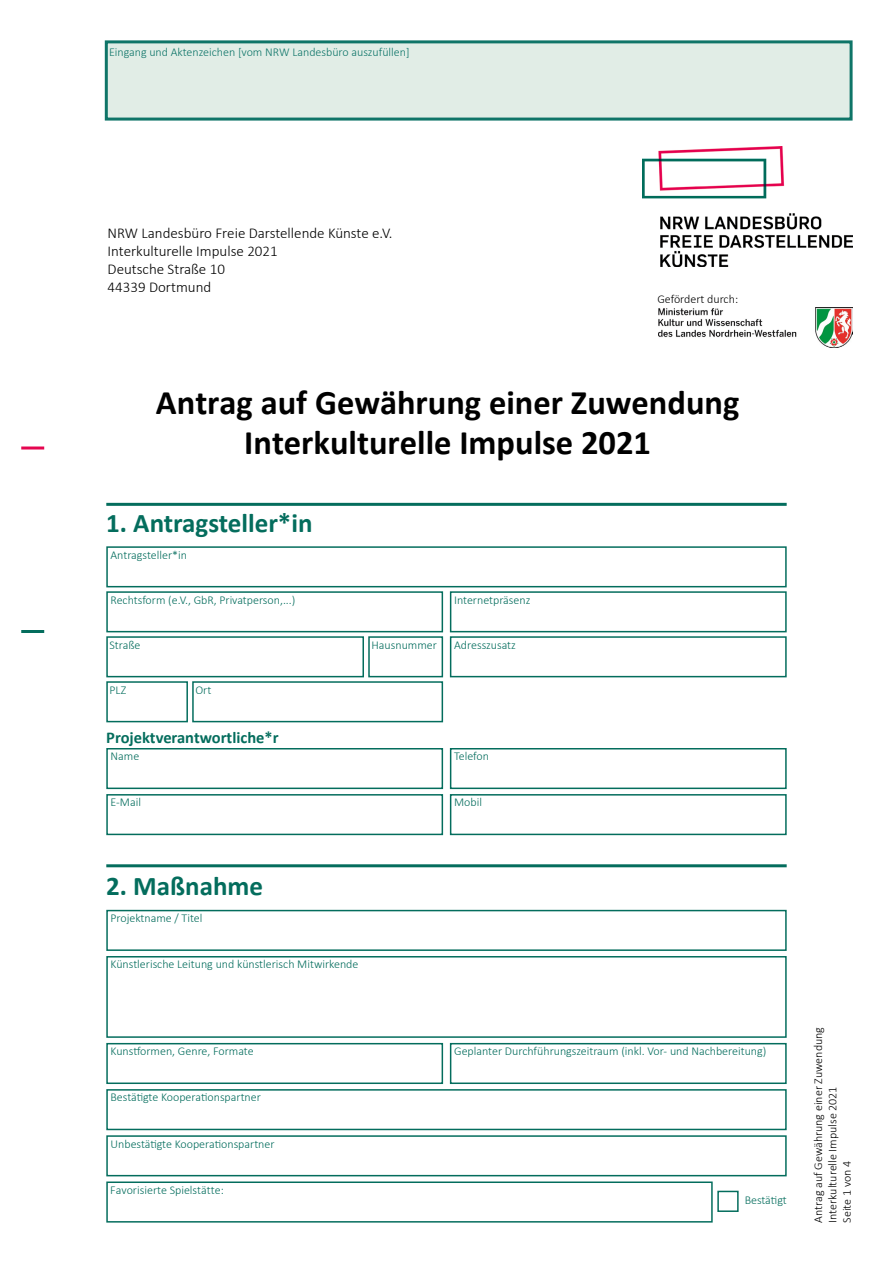
<style>
.page{position:relative;width:893px;height:1263px;background:#fff}
.page>*{position:absolute;margin:0;border:0;box-sizing:border-box;transform-origin:0 0}
.t1{font:700 34.5px/40.5px "Calibri";color:#000;text-align:center}
.t2{font:700 27px "Calibri";color:#046d5d}
.t3{font:700 16.5px "Calibri";color:#046d5d}
.t4{font:300 15px/18px "Calibri";color:#000}
.t5{font:300 12px "Calibri";color:#046d5d}
.t6{font:300 12px/14.4px "Calibri";color:#000}
.t7{font:300 12px "Calibri";color:#0e7569}
</style>
<div class="page">
<hr style="left:21px;top:630px;width:23px;height:3px;background:#046d5d">
<hr style="left:21px;top:446px;width:23px;height:3px;background:#e50650">
<div style="left:105px;top:40px;width:748px;height:81px;background:#e1ede6;border:3px solid #0f7568"></div>
<img style="left:643px;top:147px;width:210px;height:120px">
<img style="left:659px;top:308px;width:194px;height:39px">
<hr style="left:106px;top:503px;width:681px;height:3px;background:#046d5d">
<hr style="left:106px;top:864px;width:681px;height:3px;background:#046d5d">
<div style="left:106px;top:546px;width:681px;height:41px;border:2px solid #046d5d"></div>
<div style="left:106px;top:591px;width:337px;height:41px;border:2px solid #046d5d"></div>
<div style="left:450px;top:591px;width:337px;height:41px;border:2px solid #046d5d"></div>
<div style="left:106px;top:636px;width:258px;height:41px;border:2px solid #046d5d"></div>
<div style="left:368px;top:636px;width:75px;height:41px;border:2px solid #046d5d"></div>
<div style="left:450px;top:636px;width:337px;height:41px;border:2px solid #046d5d"></div>
<div style="left:106px;top:681px;width:82px;height:41px;border:2px solid #046d5d"></div>
<div style="left:192px;top:681px;width:251px;height:41px;border:2px solid #046d5d"></div>
<div style="left:106px;top:748px;width:337px;height:41px;border:2px solid #046d5d"></div>
<div style="left:450px;top:748px;width:337px;height:41px;border:2px solid #046d5d"></div>
<div style="left:106px;top:794px;width:337px;height:41px;border:2px solid #046d5d"></div>
<div style="left:450px;top:794px;width:337px;height:41px;border:2px solid #046d5d"></div>
<div style="left:106px;top:910px;width:681px;height:41px;border:2px solid #046d5d"></div>
<div style="left:106px;top:956px;width:681px;height:82px;border:2px solid #046d5d"></div>
<div style="left:106px;top:1043px;width:337px;height:41px;border:2px solid #046d5d"></div>
<div style="left:450px;top:1043px;width:337px;height:41px;border:2px solid #046d5d"></div>
<div style="left:106px;top:1089px;width:681px;height:41px;border:2px solid #046d5d"></div>
<div style="left:106px;top:1135px;width:681px;height:41px;border:2px solid #046d5d"></div>
<div style="left:106px;top:1181px;width:607px;height:41px;border:2px solid #046d5d"></div>
<div style="left:717px;top:1191px;width:22px;height:21px;border:2px solid #046d5d"></div>
<p class="t7" style="left:109px;top:44px;width:302px">Eingang und Aktenzeichen [vom NRW Landesbüro auszufüllen]</p>
<p class="t4" style="left:108px;top:224px;width:286px">NRW Landesbüro Freie Darstellende Künste e.V.<br>Interkulturelle Impulse 2021<br>Deutsche Straße 10<br>44339 Dortmund</p>
<p class="t6" style="left:657px;top:291px;width:82px">Gefördert durch:</p>
<h1 class="t1" style="left:156px;top:381px;width:585px">Antrag auf Gewährung einer Zuwendung<br>Interkulturelle Impulse 2021</h1>
<h2 class="t2" style="left:106px;top:504px;width:208px">1. Antragsteller*in</h2>
<p class="t5" style="left:111px;top:547px;width:78px">Antragsteller*in</p>
<p class="t5" style="left:111px;top:592px;width:186px">Rechtsform (e.V., GbR, Privatperson,...)</p>
<p class="t5" style="left:454px;top:592px;width:78px">Internetpräsenz</p>
<p class="t5" style="left:110px;top:637px;width:33px">Straße</p>
<p class="t5" style="left:371px;top:637px;width:67px">Hausnummer</p>
<p class="t5" style="left:454px;top:637px;width:63px">Adresszusatz</p>
<p class="t5" style="left:110px;top:682px;width:18px">PLZ</p>
<p class="t5" style="left:195px;top:682px;width:17px">Ort</p>
<h3 class="t3" style="left:106px;top:726px;width:174px">Projektverantwortliche*r</h3>
<p class="t5" style="left:111px;top:749px;width:30px">Name</p>
<p class="t5" style="left:454px;top:749px;width:36px">Telefon</p>
<p class="t5" style="left:111px;top:795px;width:32px">E-Mail</p>
<p class="t5" style="left:454px;top:795px;width:29px">Mobil</p>
<h2 class="t2" style="left:106px;top:867px;width:158px">2. Maßnahme</h2>
<p class="t5" style="left:111px;top:911px;width:93px">Projektname / Titel</p>
<p class="t5" style="left:111px;top:957px;width:249px">Künstlerische Leitung und künstlerisch Mitwirkende</p>
<p class="t5" style="left:111px;top:1044px;width:145px">Kunstformen, Genre, Formate</p>
<p class="t5" style="left:454px;top:1044px;width:314px">Geplanter Durchführungszeitraum (inkl. Vor- und Nachbereitung)</p>
<p class="t5" style="left:111px;top:1090px;width:152px">Bestätigte Kooperationspartner</p>
<p class="t5" style="left:111px;top:1136px;width:166px">Unbestätigte Kooperationspartner</p>
<p class="t5" style="left:110px;top:1182px;width:115px">Favorisierte Spielstätte:</p>
<p class="t5" style="left:745px;top:1193px;width:43px">Bestätigt</p>
<p class="t6" style="left:811px;top:1222px;width:197px;rotate:-90deg">Antrag auf Gewährung einer Zuwendung<br>Interkulturelle Impulse 2021<br>Seite 1 von 4</p>
</div>
